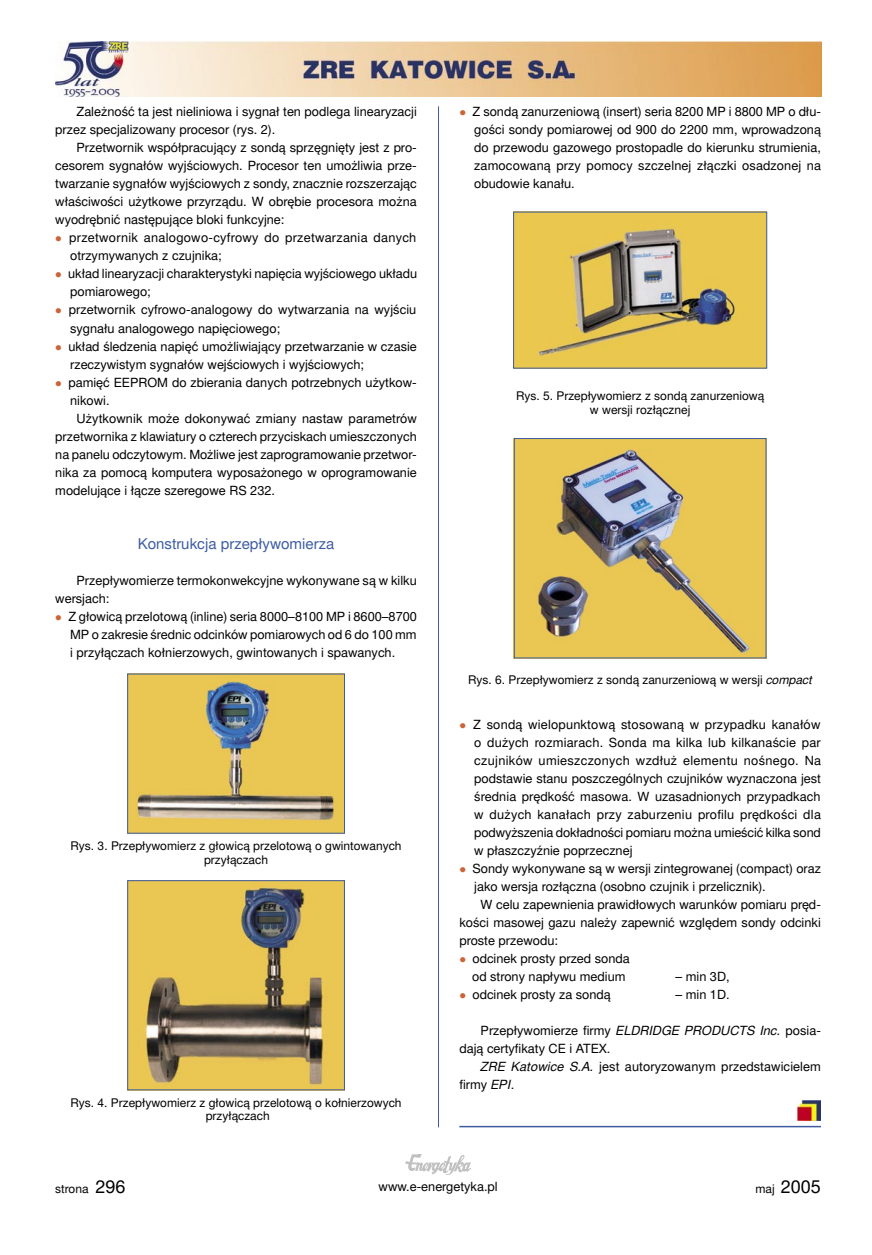
<style>
.page{position:relative;width:872px;height:1255px;background:#fff}
.page>*{position:absolute;margin:0;border:0;box-sizing:border-box;transform-origin:0 0}
.t1{font:18px "Switzer PSEFN";color:#000}
.Tekst_zwykły{font:15px "Switzer PSEFN";color:#3c5ba3}
.Tekst_zwykły-2{font:12.75px/18px "Switzer PSEFN";color:#000}
.Tekst_zwykły-3{font:12.75px/18px "Switzer PSEFN";letter-spacing:.02em;color:#000}
.Tekst_zwykły-4{font:12px/13.5px "Switzer PSEFN";color:#000;text-align:center}
.s1{color:#cc643a}
.s2{font-style:italic}
.s3{font-size:18px}
.s4{font-size:12px}
</style>
<div class="page">
<img style="left:405px;top:1154px;width:66px;height:20px">
<img style="left:55px;top:42px;width:766px;height:54px">
<img style="left:129px;top:675px;width:214px;height:156px">
<div style="left:127px;top:673px;width:218px;height:160px;border:1px solid #3c5ba3"></div>
<img style="left:129px;top:882px;width:214px;height:206px">
<div style="left:127px;top:880px;width:218px;height:210px;border:1px solid #3c5ba3"></div>
<img style="left:515px;top:214px;width:250px;height:152px">
<div style="left:513px;top:212px;width:254px;height:156px;border:1px solid #3c5ba3"></div>
<img style="left:516px;top:440px;width:248px;height:216px">
<div style="left:514px;top:438px;width:252px;height:220px;border:1px solid #3c5ba3"></div>
<hr style="left:438px;top:106px;width:1px;height:1021px;background:#3c5ba3">
<img style="left:798px;top:1100px;width:22px;height:20px">
<hr style="left:459px;top:1125px;width:362px;height:2px;background:#3c5ba3">
<p class="Tekst_zwykły-2" style="left:55px;top:103px;width:363px;text-indent:21px">Zależność ta jest nieliniowa i sygnał ten podlega linearyzacji przez specjalizowany procesor (rys. 2).</p>
<p class="Tekst_zwykły-2" style="left:55px;top:139px;width:363px;text-align:justify;text-indent:21px">Przetwornik współpracujący z sondą sprzęgnięty jest z pro&shy;cesorem sygnałów wyjściowych. Procesor ten umożliwia prze&shy;twarzanie sygnałów wyjściowych z sondy, znacznie rozszerzając właściwości użytkowe przyrządu. W obrębie procesora można wyodrębnić następujące bloki funkcyjne:</p>
<p class="Tekst_zwykły-3" style="left:70px;top:229px;width:348px;text-indent:-15px"><span class="s1">●</span> przetwornik analogowo-cyfrowy do przetwarzania danych otrzymywanych z czujnika;</p>
<p class="Tekst_zwykły-2" style="left:70px;top:265px;width:348px;text-indent:-15px"><span class="s1">●</span> układ linearyzacji charakterystyki napięcia wyjściowego układu pomiarowego;</p>
<p class="Tekst_zwykły-2" style="left:70px;top:301px;width:348px;text-indent:-15px"><span class="s1">●</span> przetwornik cyfrowo-analogowy do wytwarzania na wyjściu sygnału analogowego napięciowego;</p>
<p class="Tekst_zwykły-2" style="left:70px;top:337px;width:348px;text-indent:-15px"><span class="s1">●</span> układ śledzenia napięć umożliwiający przetwarzanie w czasie rzeczywistym sygnałów wejściowych i wyjściowych;</p>
<p class="Tekst_zwykły-2" style="left:70px;top:373px;width:348px;text-indent:-15px"><span class="s1">●</span> pamięć EEPROM do zbierania danych potrzebnych użytkow&shy;nikowi.</p>
<p class="Tekst_zwykły-2" style="left:55px;top:409px;width:363px;text-align:justify;text-indent:21px">Użytkownik może dokonywać zmiany nastaw parametrów przetwornika z klawiatury o czterech przyciskach umieszczonych na panelu odczytowym. Możliwe jest zaprogramowanie przetwor&shy;nika za pomocą komputera wyposażonego w oprogramowanie modelujące i łącze szeregowe RS 232.</p>
<p class="Tekst_zwykły" style="left:138px;top:534px;width:198px">Konstrukcja przepływomierza</p>
<p class="Tekst_zwykły-2" style="left:55px;top:571px;width:363px;text-indent:21px">Przepływomierze termokonwekcyjne wykonywane są w kilku wersjach:</p>
<p class="Tekst_zwykły-2" style="left:70px;top:607px;width:348px;text-align:justify;text-indent:-15px"><span class="s1">●</span> Z głowicą przelotową (inline) seria 8000–8100 MP i 8600–8700<br>MP o zakresie średnic odcinków pomiarowych od 6 do 100 mm i przyłączach kołnierzowych, gwintowanych i spawanych.</p>
<p class="Tekst_zwykły-4" style="left:71px;top:839px;width:332px">Rys. 3. Przepływomierz z głowicą przelotową o gwintowanych przyłączach</p>
<p class="Tekst_zwykły-4" style="left:70px;top:1095px;width:332px">Rys. 4. Przepływomierz z głowicą przelotową o kołnierzowych</p>
<p class="Tekst_zwykły-4" style="left:206px;top:1109px;width:66px">przyłączach</p>
<p class="Tekst_zwykły-2" style="left:474px;top:103px;width:348px;text-align:justify;text-indent:-15px"><span class="s1">●</span> Z sondą zanurzeniową (insert) seria 8200 MP i 8800 MP o dłu&shy;gości sondy pomiarowej od 900 do 2200 mm, wprowadzoną do przewodu gazowego prostopadle do kierunku strumienia, zamocowaną przy pomocy szczelnej złączki osadzonej na obudowie kanału.</p>
<p class="Tekst_zwykły-4" style="left:516px;top:389px;width:250px">Rys. 5. Przepływomierz z sondą zanurzeniową</p>
<p class="Tekst_zwykły-4" style="left:590px;top:402px;width:102px">w wersji rozłącznej</p>
<p class="Tekst_zwykły-4" style="left:468px;top:672px;width:346px">Rys. 6. Przepływomierz z sondą zanurzeniową w wersji <span class="s2">compact</span></p>
<p class="Tekst_zwykły-2" style="left:474px;top:715px;width:348px;text-align:justify;text-indent:-15px"><span class="s1">●</span> Z sondą wielopunktową stosowaną w przypadku kanałów o dużych rozmiarach. Sonda ma kilka lub kilkanaście par czujników umieszczonych wzdłuż elementu nośnego. Na podstawie stanu poszczególnych czujników wyznaczona jest średnia prędkość masowa. W uzasadnionych przypadkach w dużych kanałach przy zaburzeniu profilu prędkości dla podwyższenia dokładności pomiaru można umieścić kilka sond w płaszczyźnie poprzecznej</p>
<p class="Tekst_zwykły-2" style="left:474px;top:859px;width:348px;text-indent:-15px"><span class="s1">●</span> Sondy wykonywane są w wersji zintegrowanej (compact) oraz jako wersja rozłączna (osobno czujnik i przelicznik).</p>
<p class="Tekst_zwykły-2" style="left:459px;top:895px;width:363px;text-align:justify;text-indent:21px">W celu zapewnienia prawidłowych warunków pomiaru pręd&shy;kości masowej gazu należy zapewnić względem sondy odcinki proste przewodu:</p>
<p class="Tekst_zwykły-2" style="left:459px;top:949px;width:172px"><span class="s1">●</span> odcinek prosty przed sonda</p>
<p class="Tekst_zwykły-2" style="left:472px;top:967px;width:155px">od strony napływu medium</p>
<p class="Tekst_zwykły-2" style="left:675px;top:967px;width:56px">– min 3D,</p>
<p class="Tekst_zwykły-2" style="left:459px;top:985px;width:153px"><span class="s1">●</span> odcinek prosty za sondą</p>
<p class="Tekst_zwykły-2" style="left:675px;top:985px;width:56px">– min 1D.</p>
<p class="Tekst_zwykły-2" style="left:459px;top:1021px;width:363px;text-indent:21px">Przepływomierze firmy <span class="s2">ELDRIDGE PRODUCTS Inc.</span> posia&shy;dają certyfikaty CE i ATEX.</p>
<p class="Tekst_zwykły-2" style="left:459px;top:1057px;width:363px;text-indent:21px"><span class="s2">ZRE Katowice S.A.</span> jest autoryzowanym przedstawicielem firmy <span class="s2">EPI</span>.</p>
<p class="Tekst_zwykły-4" style="left:55px;top:1181px;width:72px">strona <span class="s3">296</span></p>
<p class="Tekst_zwykły-2" style="left:378px;top:1177px;width:121px">www.e-energetyka.pl</p>
<h1 class="t1" style="left:755px;top:1175px;width:67px"><span class="s4">maj</span> 2005</h1>
</div>
